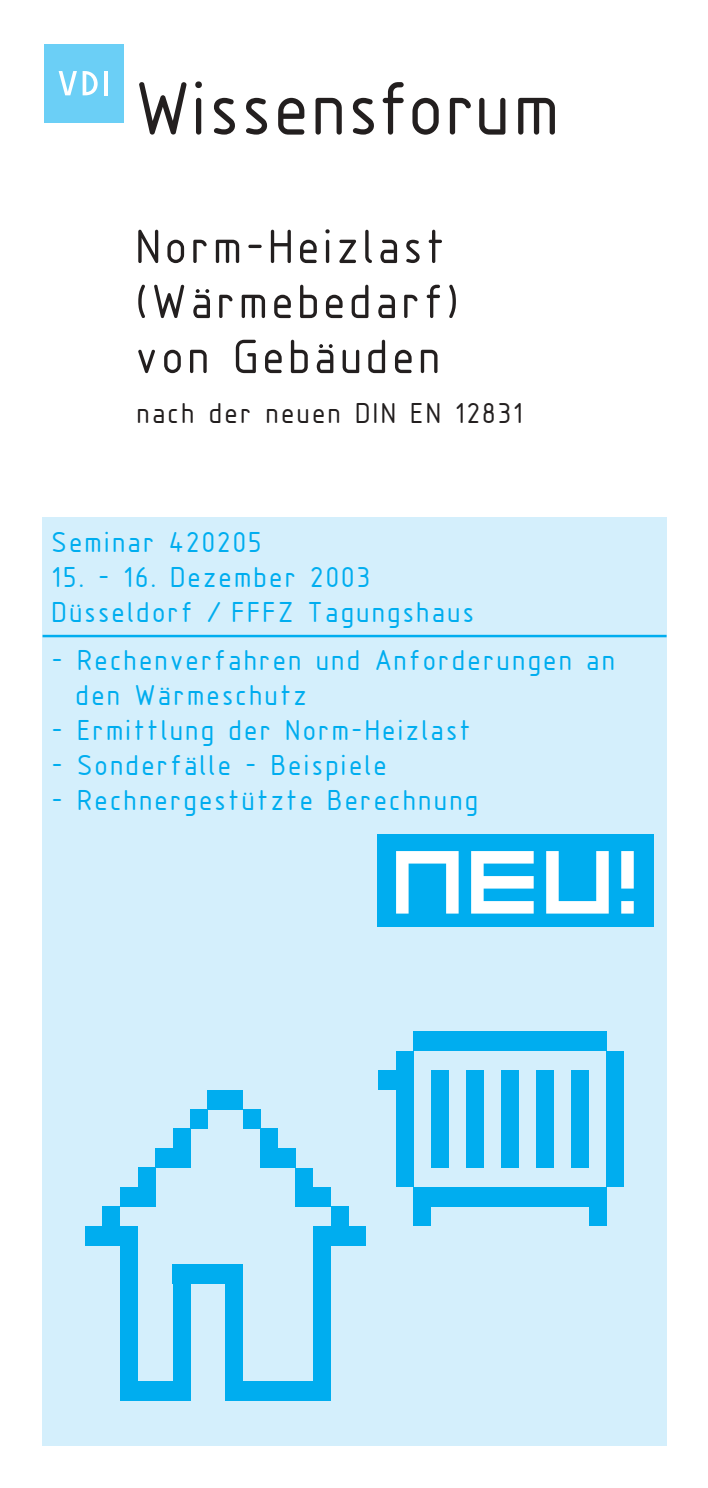
<style>
.page{position:relative;width:708px;height:1488px;background:#fff}
.page>*{position:absolute;margin:0;border:0;box-sizing:border-box;transform-origin:0 0}
.t1{font:100px "Eboy EXT Alpha";color:#fff}
.t2{font:50px/55px "Isonorm 3098 LW20";color:#231f1f}
.t3{font:30px/35px "Isonorm 3098 LW20";color:#00adef}
.t4{font:30px "Isonorm 3098 LW20";color:#231f1f}
</style>
<div class="page">
<div style="left:43px;top:517px;width:623px;height:929px;background:#d4effc"></div>
<svg style="left:139px;top:82px;width:48px;height:53px"></svg>
<svg style="left:195px;top:81px;width:7px;height:54px"></svg>
<svg style="left:214px;top:98px;width:21px;height:37px"></svg>
<svg style="left:246px;top:98px;width:21px;height:37px"></svg>
<svg style="left:278px;top:98px;width:26px;height:37px"></svg>
<svg style="left:315px;top:98px;width:27px;height:37px"></svg>
<svg style="left:353px;top:98px;width:21px;height:37px"></svg>
<svg style="left:382px;top:82px;width:21px;height:53px"></svg>
<svg style="left:412px;top:98px;width:26px;height:37px"></svg>
<svg style="left:450px;top:98px;width:21px;height:36px"></svg>
<svg style="left:479px;top:98px;width:26px;height:37px"></svg>
<svg style="left:518px;top:98px;width:37px;height:37px"></svg>
<div style="left:44px;top:44px;width:79px;height:79px;background:#6bcff6"></div>
<svg style="left:59px;top:71px;width:18px;height:24px"></svg>
<svg style="left:83px;top:71px;width:15px;height:24px"></svg>
<hr style="left:104px;top:71px;width:3px;height:24px;background:#fff">
<hr style="left:43px;top:635px;width:623px;height:2px;background:#00adef">
<div style="left:120px;top:1361px;width:18px;height:39px;background:#00adef"></div>
<div style="left:138px;top:1381px;width:17px;height:19px;background:#00adef"></div>
<div style="left:313px;top:1361px;width:18px;height:20px;background:#00adef"></div>
<div style="left:120px;top:1342px;width:18px;height:19px;background:#00adef"></div>
<div style="left:313px;top:1342px;width:18px;height:19px;background:#00adef"></div>
<div style="left:120px;top:1323px;width:18px;height:19px;background:#00adef"></div>
<div style="left:313px;top:1323px;width:18px;height:19px;background:#00adef"></div>
<div style="left:120px;top:1303px;width:18px;height:20px;background:#00adef"></div>
<div style="left:313px;top:1303px;width:18px;height:20px;background:#00adef"></div>
<div style="left:120px;top:1284px;width:18px;height:19px;background:#00adef"></div>
<div style="left:173px;top:1284px;width:17px;height:97px;background:#00adef"></div>
<div style="left:225px;top:1284px;width:18px;height:97px;background:#00adef"></div>
<div style="left:173px;top:1264px;width:70px;height:20px;background:#00adef"></div>
<div style="left:313px;top:1284px;width:18px;height:19px;background:#00adef"></div>
<div style="left:120px;top:1264px;width:18px;height:20px;background:#00adef"></div>
<div style="left:313px;top:1264px;width:18px;height:20px;background:#00adef"></div>
<div style="left:120px;top:1245px;width:18px;height:19px;background:#00adef"></div>
<div style="left:313px;top:1245px;width:18px;height:19px;background:#00adef"></div>
<div style="left:120px;top:1225px;width:18px;height:20px;background:#00adef"></div>
<div style="left:225px;top:1381px;width:18px;height:19px;background:#00adef"></div>
<div style="left:85px;top:1225px;width:35px;height:20px;background:#00adef"></div>
<div style="left:313px;top:1225px;width:53px;height:20px;background:#00adef"></div>
<div style="left:313px;top:1381px;width:18px;height:19px;background:#00adef"></div>
<div style="left:155px;top:1381px;width:35px;height:19px;background:#00adef"></div>
<div style="left:243px;top:1381px;width:70px;height:19px;background:#00adef"></div>
<div style="left:120px;top:1187px;width:35px;height:19px;background:#00adef"></div>
<div style="left:103px;top:1206px;width:17px;height:19px;background:#00adef"></div>
<div style="left:313px;top:1187px;width:18px;height:19px;background:#00adef"></div>
<div style="left:331px;top:1206px;width:17px;height:19px;background:#00adef"></div>
<div style="left:138px;top:1167px;width:17px;height:20px;background:#00adef"></div>
<div style="left:155px;top:1148px;width:35px;height:19px;background:#00adef"></div>
<div style="left:260px;top:1148px;width:35px;height:19px;background:#00adef"></div>
<div style="left:173px;top:1128px;width:17px;height:20px;background:#00adef"></div>
<div style="left:190px;top:1109px;width:18px;height:19px;background:#00adef"></div>
<div style="left:208px;top:1090px;width:35px;height:19px;background:#00adef"></div>
<div style="left:243px;top:1109px;width:17px;height:19px;background:#00adef"></div>
<div style="left:260px;top:1128px;width:18px;height:20px;background:#00adef"></div>
<div style="left:295px;top:1167px;width:18px;height:39px;background:#00adef"></div>
<div style="left:396px;top:1051px;width:17px;height:116px;background:#00adef"></div>
<div style="left:431px;top:1128px;width:17px;height:39px;background:#00adef"></div>
<div style="left:378px;top:1070px;width:18px;height:20px;background:#00adef"></div>
<div style="left:431px;top:1090px;width:17px;height:38px;background:#00adef"></div>
<div style="left:466px;top:1090px;width:17px;height:77px;background:#00adef"></div>
<div style="left:501px;top:1090px;width:17px;height:77px;background:#00adef"></div>
<div style="left:536px;top:1090px;width:17px;height:77px;background:#00adef"></div>
<div style="left:571px;top:1090px;width:18px;height:77px;background:#00adef"></div>
<div style="left:431px;top:1070px;width:17px;height:20px;background:#00adef"></div>
<div style="left:466px;top:1070px;width:17px;height:20px;background:#00adef"></div>
<div style="left:501px;top:1070px;width:17px;height:20px;background:#00adef"></div>
<div style="left:536px;top:1070px;width:17px;height:20px;background:#00adef"></div>
<div style="left:571px;top:1070px;width:18px;height:20px;background:#00adef"></div>
<div style="left:396px;top:1167px;width:17px;height:20px;background:#00adef"></div>
<div style="left:413px;top:1206px;width:18px;height:19px;background:#00adef"></div>
<div style="left:606px;top:1051px;width:18px;height:136px;background:#00adef"></div>
<div style="left:589px;top:1187px;width:17px;height:38px;background:#00adef"></div>
<div style="left:413px;top:1187px;width:35px;height:19px;background:#00adef"></div>
<div style="left:448px;top:1187px;width:88px;height:19px;background:#00adef"></div>
<div style="left:536px;top:1187px;width:53px;height:19px;background:#00adef"></div>
<div style="left:589px;top:1031px;width:17px;height:20px;background:#00adef"></div>
<div style="left:413px;top:1031px;width:35px;height:20px;background:#00adef"></div>
<div style="left:483px;top:1031px;width:35px;height:20px;background:#00adef"></div>
<div style="left:448px;top:1031px;width:35px;height:20px;background:#00adef"></div>
<div style="left:518px;top:1031px;width:18px;height:20px;background:#00adef"></div>
<div style="left:536px;top:1031px;width:53px;height:20px;background:#00adef"></div>
<div style="left:377px;top:834px;width:277px;height:92px;background:#00adef"></div>
<h2 class="t2" style="left:138px;top:223px;width:328px">Norm-Heizlast (Wärmebedarf) von Gebäuden</h2>
<p class="t4" style="left:138px;top:403px;width:389px">nach der neuen DIN EN 12831</p>
<p class="t3" style="left:53px;top:527px;width:214px">Seminar 420205</p>
<p class="t3" style="left:53px;top:562px;width:426px">15. - 16. Dezember 2003<br>Düsseldorf / FFFZ Tagungshaus</p>
<p class="t3" style="left:77px;top:645px;width:543px;text-indent:-24px">- Rechenverfahren und Anforderungen an den Wärmeschutz</p>
<p class="t3" style="left:53px;top:715px;width:423px">- Ermittlung der Norm-Heizlast</p>
<p class="t3" style="left:53px;top:750px;width:339px">- Sonderfälle - Beispiele</p>
<p class="t3" style="left:53px;top:785px;width:430px">- Rechnergestützte Berechnung</p>
<h1 class="t1" style="left:396px;top:820px;width:251px">NEU!</h1>
</div>
